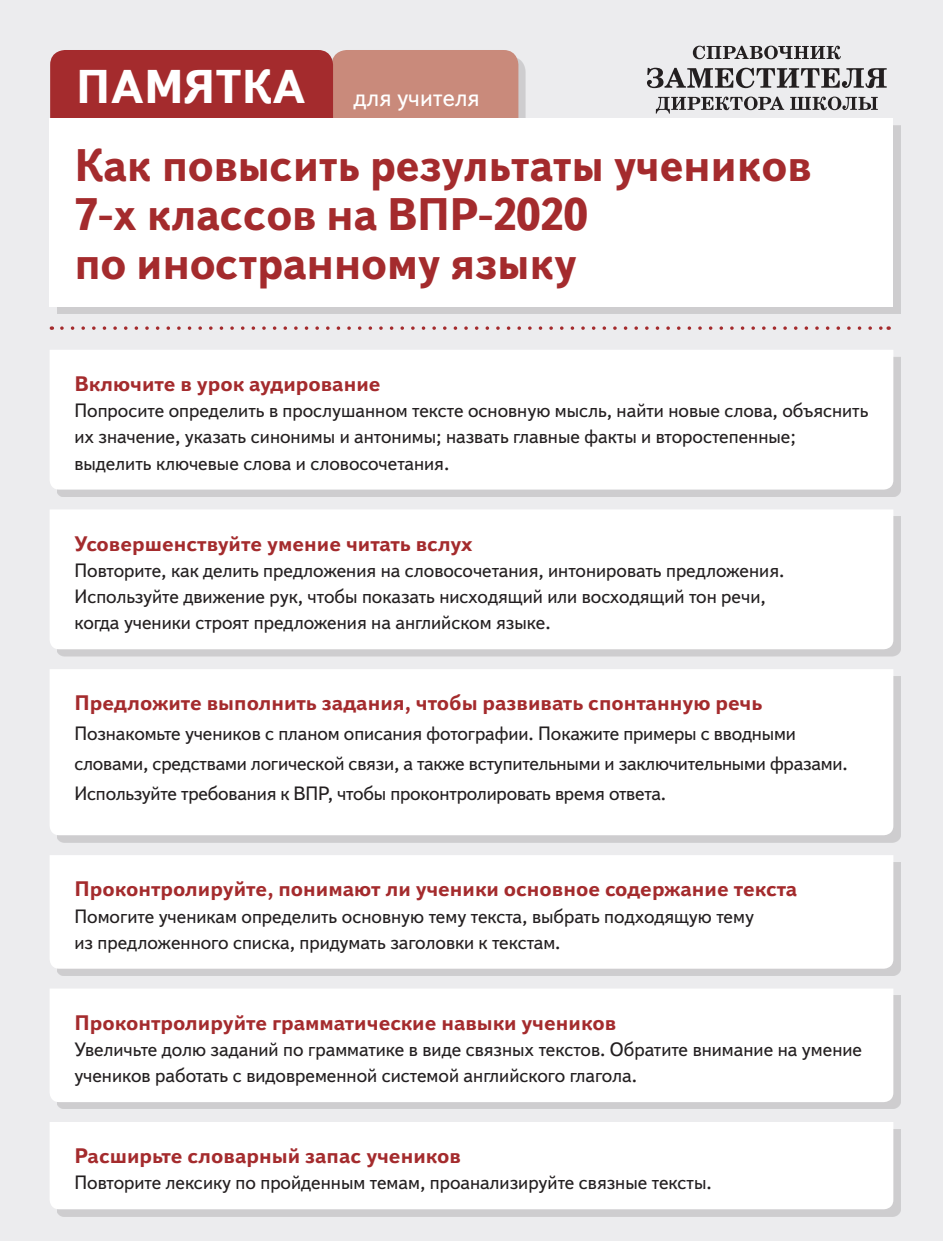
<style>
.page{position:relative;width:943px;height:1241px;background:#fff}
.page>*{position:absolute;margin:0;border:0;box-sizing:border-box;transform-origin:0 0}
.t1{font:700 45.5px/49px "Text Book C";letter-spacing:-.01em;color:#a42b2d}
.t2{font:24.5px "Text Book C";color:#fff}
.t3{font:700 21px "Textbook New";color:#a42b2d}
.t4{font:19.25px/26.2px "Textbook New";color:#231f20}
.s1{font-weight:700;font-size:47.25px}
</style>
<div class="page">
<div style="left:0;top:0;width:943px;height:1240px;background:#ececee"></div>
<svg style="left:62px;top:326px;width:820px;height:4px"></svg>
<div style="left:57px;top:57px;width:843px;height:256px;background:#231f20;opacity:.15"></div>
<div style="left:332px;top:50px;width:186px;height:95px;background:#c98a7b;border-radius:15px"></div>
<div style="left:50px;top:50px;width:283px;height:95px;background:#a42b2d;border-radius:15px"></div>
<div style="left:50px;top:118px;width:843px;height:188px;background:#fff"></div>
<div style="left:57px;top:356px;width:843px;height:140px;background:#231f20;opacity:.15"></div>
<div style="left:50px;top:350px;width:843px;height:139px;background:#fff"></div>
<div style="left:57px;top:516px;width:843px;height:140px;background:#231f20;opacity:.15"></div>
<div style="left:50px;top:510px;width:843px;height:139px;background:#fff"></div>
<div style="left:57px;top:675px;width:843px;height:167px;background:#cecdcf"></div>
<div style="left:50px;top:669px;width:843px;height:166px;background:#fff"></div>
<div style="left:57px;top:861px;width:843px;height:114px;background:#231f20;opacity:.15"></div>
<div style="left:50px;top:855px;width:843px;height:113px;background:#fff"></div>
<div style="left:57px;top:995px;width:843px;height:114px;background:#231f20;opacity:.15"></div>
<div style="left:50px;top:989px;width:843px;height:112px;background:#fff"></div>
<div style="left:57px;top:1128px;width:843px;height:88px;background:#231f20;opacity:.15"></div>
<div style="left:50px;top:1122px;width:843px;height:86px;background:#fff"></div>
<svg style="left:647px;top:46px;width:239px;height:68px"></svg>
<p class="t2" style="left:76px;top:84px;width:405px"><span class="s1">ПАМЯТКА</span> для учителя</p>
<h1 class="t1" style="left:74px;top:141px;width:738px">Как повысить результаты учеников<br>7-х классов на ВПР-2020<br>по иностранному языку</h1>
<p class="t3" style="left:74px;top:370px;width:308px">Включите в урок аудирование</p>
<p class="t4" style="left:74px;top:397px;width:795px">Попросите определить в прослушанном тексте основную мысль, найти новые слова, объяснить их значение, указать синонимы и антонимы; назвать главные факты и второстепенные; выделить ключевые слова и словосочетания.</p>
<p class="t3" style="left:74px;top:530px;width:399px">Усовершенствуйте умение читать вслух</p>
<p class="t4" style="left:74px;top:557px;width:711px">Повторите, как делить предложения на словосочетания, интонировать предложения.<br>Используйте движение рук, чтобы показать нисходящий или восходящий тон речи, когда ученики строят предложения на английском языке.</p>
<p class="t3" style="left:74px;top:689px;width:689px">Предложите выполнить задания, чтобы развивать спонтанную речь</p>
<p class="t4" style="left:74px;top:718px;width:774px;line-height:29.8px">Познакомьте учеников с планом описания фотографии. Покажите примеры с вводными словами, средствами логической связи, а также вступительными и заключительными фразами.<br>Используйте требования к ВПР, чтобы проконтролировать время ответа.</p>
<p class="t3" style="left:74px;top:875px;width:724px">Проконтролируйте, понимают ли ученики основное содержание текста</p>
<p class="t4" style="left:74px;top:902px;width:681px">Помогите ученикам определить основную тему текста, выбрать подходящую тему из предложенного списка, придумать заголовки к текстам.</p>
<p class="t3" style="left:74px;top:1009px;width:543px">Проконтролируйте грамматические навыки учеников</p>
<p class="t4" style="left:74px;top:1035px;width:789px">Увеличьте долю заданий по грамматике в виде связных текстов. Обратите внимание на умение учеников работать с видовременной системой английского глагола.</p>
<p class="t3" style="left:74px;top:1142px;width:388px">Расширьте словарный запас учеников</p>
<p class="t4" style="left:74px;top:1169px;width:639px">Повторите лексику по пройденным темам, проанализируйте связные тексты.</p>
</div>
